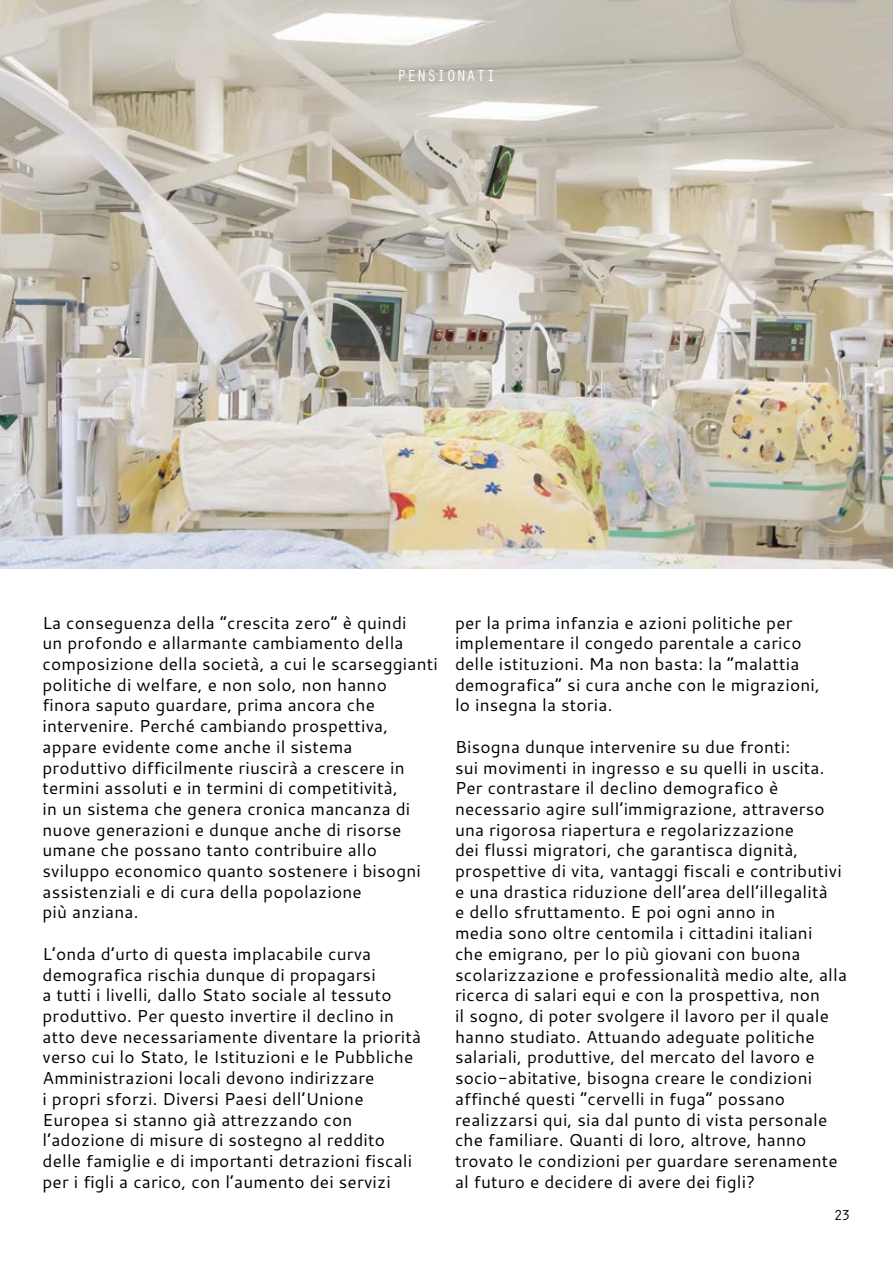
<style>
.page{position:relative;width:893px;height:1263px;background:#fff}
.page>*{position:absolute;margin:0;border:0;box-sizing:border-box;transform-origin:0 0}
.t1{font:17.25px/20.7px "Cantarell";letter-spacing:.01em;color:#000}
.t2{font:16.5px "Orator Std";color:#fff}
.t3{font:15px "Orator Std";color:#000}
</style>
<div class="page">
<img style="left:0;top:0;width:893px;height:568px">
<p class="t2" style="left:397px;top:64px;width:100px">PENSIONATI</p>
<p class="t1" style="left:43px;top:612px;width:397px">La conseguenza della “crescita zero“ è quindi<br>un profondo e allarmante cambiamento della composizione della società, a cui le scarseggianti politiche di welfare, e non solo, non hanno finora saputo guardare, prima ancora che intervenire. Perché cambiando prospettiva, appare evidente come anche il sistema produttivo difficilmente riuscirà a crescere in termini assoluti e in termini di competitività,<br>in un sistema che genera cronica mancanza di nuove generazioni e dunque anche di risorse umane che possano tanto contribuire allo sviluppo economico quanto sostenere i bisogni assistenziali e di cura della popolazione<br>più anziana.</p>
<p class="t1" style="left:43px;top:943px;width:380px">L’onda d’urto di questa implacabile curva demografica rischia dunque di propagarsi<br>a tutti i livelli, dallo Stato sociale al tessuto produttivo. Per questo invertire il declino in atto deve necessariamente diventare la priorità verso cui lo Stato, le Istituzioni e le Pubbliche Amministrazioni locali devono indirizzare<br>i propri sforzi. Diversi Paesi dell’Unione Europea si stanno già attrezzando con l’adozione di misure di sostegno al reddito delle famiglie e di importanti detrazioni fiscali per i figli a carico, con l’aumento dei servizi</p>
<p class="t1" style="left:455px;top:612px;width:366px">per la prima infanzia e azioni politiche per implementare il congedo parentale a carico delle istituzioni. Ma non basta: la “malattia demografica“ si cura anche con le migrazioni, lo insegna la storia.</p>
<p class="t1" style="left:455px;top:736px;width:394px">Bisogna dunque intervenire su due fronti:<br>sui movimenti in ingresso e su quelli in uscita.<br>Per contrastare il declino demografico è necessario agire sull’immigrazione, attraverso una rigorosa riapertura e regolarizzazione<br>dei flussi migratori, che garantisca dignità, prospettive di vita, vantaggi fiscali e contributivi e una drastica riduzione dell’area dell’illegalità<br>e dello sfruttamento. E poi ogni anno in<br>media sono oltre centomila i cittadini italiani<br>che emigrano, per lo più giovani con buona scolarizzazione e professionalità medio alte, alla ricerca di salari equi e con la prospettiva, non<br>il sogno, di poter svolgere il lavoro per il quale hanno studiato. Attuando adeguate politiche salariali, produttive, del mercato del lavoro e socio-abitative, bisogna creare le condizioni affinché questi “cervelli in fuga“ possano realizzarsi qui, sia dal punto di vista personale che familiare. Quanti di loro, altrove, hanno trovato le condizioni per guardare serenamente al futuro e decidere di avere dei figli?</p>
<p class="t3" style="left:834px;top:1204px;width:18px">23</p>
</div>
